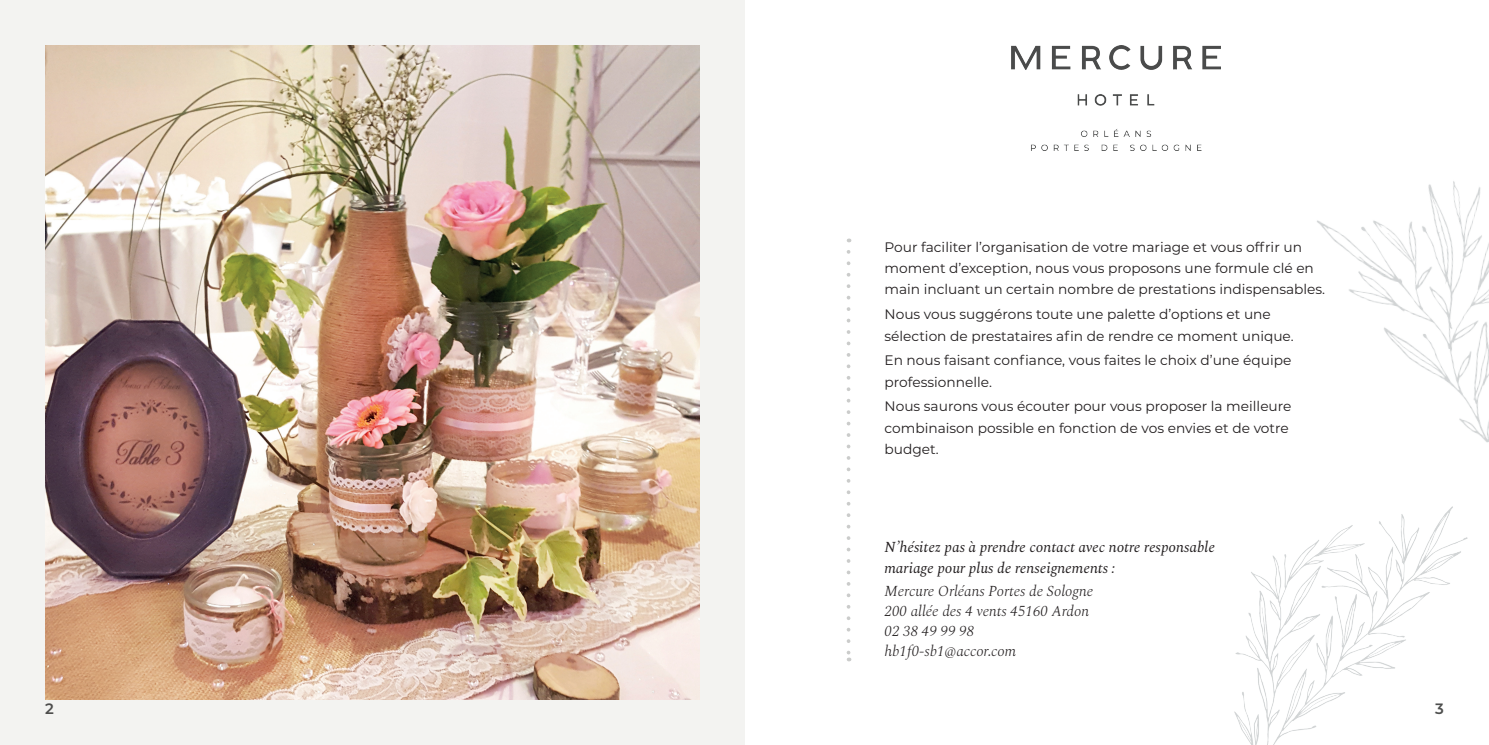
<style>
.page{position:relative;width:1489px;height:745px;background:#fff}
.page>*{position:absolute;margin:0;border:0;box-sizing:border-box;transform-origin:0 0}
.t1{font:italic 300 15px/20px "Spectral";color:#231f20}
.t2{font:italic 15px/20px "Spectral";color:#231f20}
.t3{font:600 15px "Montserrat";color:#4d4d4c}
.t4{font:600 15px "Montserrat";color:#4e4f4e}
.t5{font:13.75px/21.2px "Montserrat";color:#231f20}
</style>
<div class="page">
<div style="left:0;top:0;width:744px;height:744px;background:#f3f3f1"></div>
<img style="left:1317px;top:181px;width:171px;height:262px">
<img style="left:1234px;top:506px;width:234px;height:238px">
<svg style="left:846px;top:251px;width:4px;height:410px"></svg>
<img style="left:45px;top:45px;width:654px;height:654px">
<img style="left:1011px;top:46px;width:209px;height:104px">
<p class="t5" style="left:884px;top:236px;width:442px">Pour faciliter l’organisation de votre mariage et vous offrir un moment d’exception, nous vous proposons une formule clé en main incluant un certain nombre de prestations indispensables.</p>
<p class="t5" style="left:884px;top:303px;width:411px">Nous vous suggérons toute une palette d’options et une sélection de prestataires afin de rendre ce moment unique.</p>
<p class="t5" style="left:884px;top:349px;width:408px">En nous faisant confiance, vous faites le choix d’une équipe professionnelle.</p>
<p class="t5" style="left:884px;top:395px;width:408px">Nous saurons vous écouter pour vous proposer la meilleure combinaison possible en fonction de vos envies et de votre budget.</p>
<p class="t2" style="left:884px;top:537px;width:332px">N’hésitez pas à prendre contact avec notre responsable mariage pour plus de renseignements :</p>
<p class="t1" style="left:884px;top:581px;width:210px">Mercure Orléans Portes de Sologne<br>200 allée des 4 vents 45160 Ardon<br>02 38 49 99 98 hb1f0-sb1@accor.com</p>
<p class="t3" style="left:45px;top:698px;width:10px">2</p>
<p class="t4" style="left:1434px;top:698px;width:10px">3</p>
</div>
